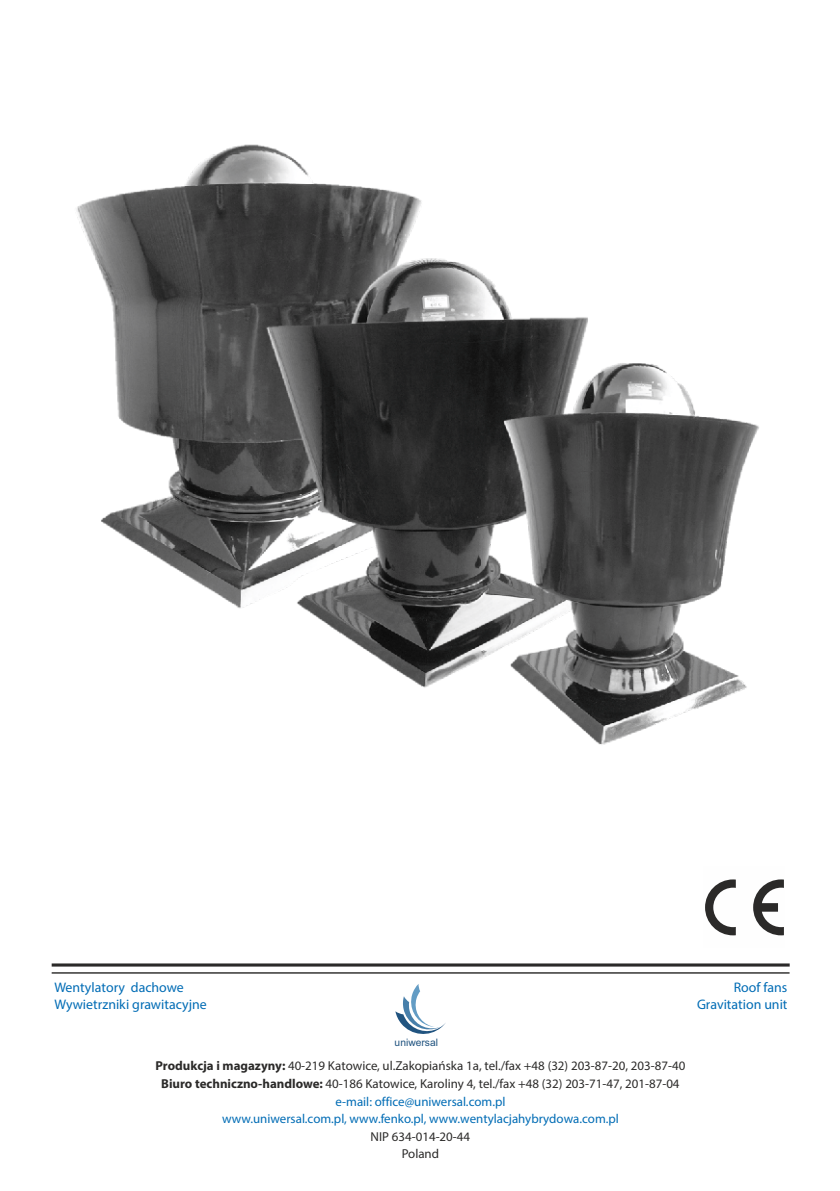
<style>
.page{position:relative;width:840px;height:1191px;background:#fff}
.page>*{position:absolute;margin:0;border:0;box-sizing:border-box;transform-origin:0 0}
.t1{font:13.8px/16.6px "Myriad Pro";color:#006cb5}
.t2{font:13px/17.8px "Myriad Pro";color:#2b2a29;text-align:center}
.t3{font:10.2px "Arial";color:#215480}
.s1{font-weight:700}
.s2{color:#006cb5}
</style>
<div class="page">
<img style="left:76px;top:144px;width:683px;height:601px">
<svg style="left:705px;top:879px;width:30px;height:56px"></svg>
<svg style="left:753px;top:879px;width:30px;height:56px"></svg>
<hr style="left:52px;top:972px;width:737px;height:1px;background:#2b2a29">
<hr style="left:52px;top:963px;width:737px;height:3px;background:#2b2a29">
<svg style="left:395px;top:984px;width:50px;height:50px"></svg>
<p class="t1" style="left:54px;top:980px;width:154px">Wentylatory dachowe<br>Wywietrzniki grawitacyjne</p>
<p class="t1" style="left:696px;top:980px;width:92px;text-align:right">Roof fans<br>Gravitation unit</p>
<p class="t3" style="left:394px;top:1038px;width:45px">uniwersal</p>
<p class="t2" style="left:155px;top:1057px;width:531px"><span class="s1">Produkcja i magazyny:</span> 40-219 Katowice, ul.Zakopiańska 1a, tel./fax +48 (32) 203-87-20, 203-87-40<br><span class="s1">Biuro techniczno-handlowe:</span> 40-186 Katowice, Karoliny 4, tel./fax +48 (32) 203-71-47, 201-87-04 <span class="s2">e-mail: office@uniwersal.com.pl<br>www.uniwersal.com.pl, www.fenko.pl, www.wentylacjahybrydowa.com.pl</span></p>
<p class="t2" style="left:370px;top:1128px;width:101px">NIP 634-014-20-44<br>Poland</p>
</div>
